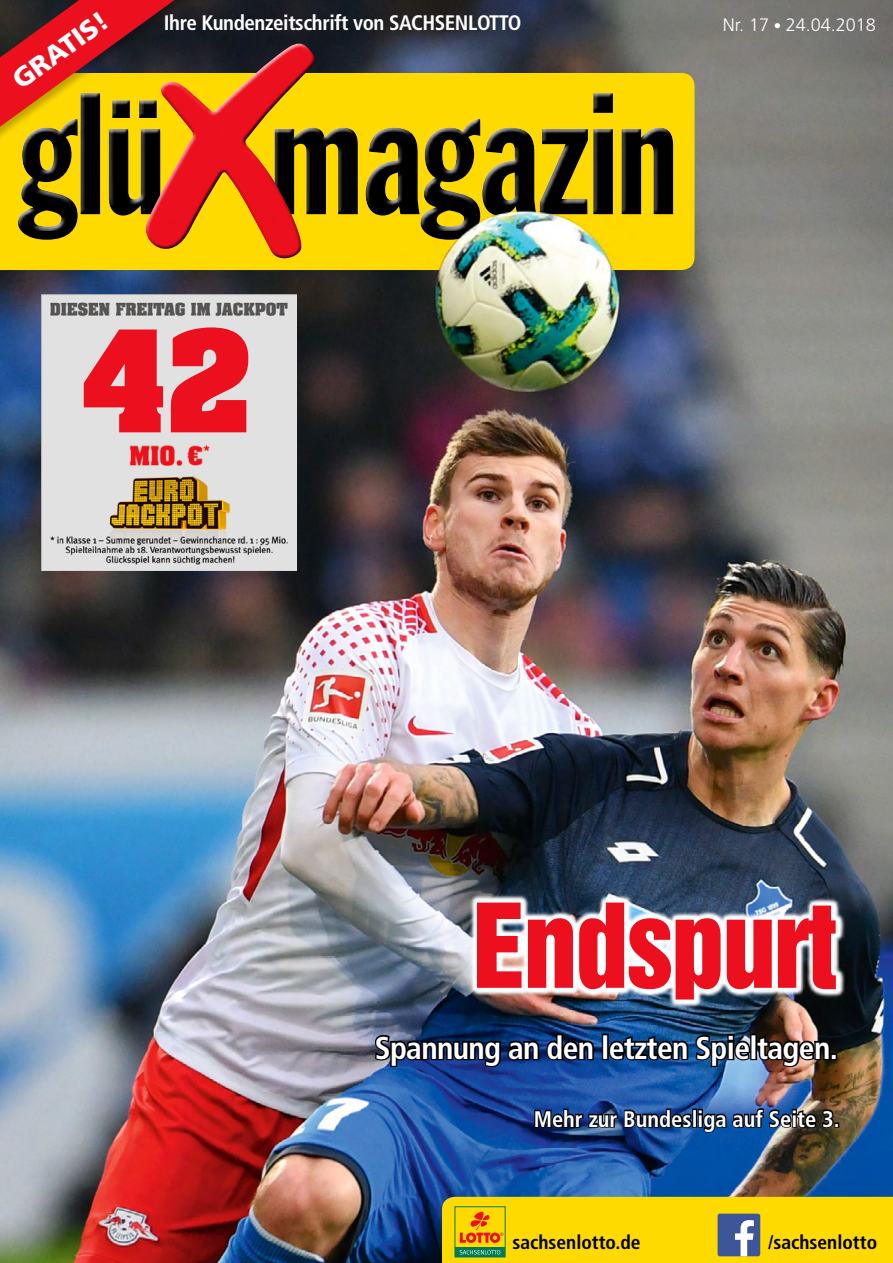
<style>
.page{position:relative;width:893px;height:1263px;background:#fff}
.page>*{position:absolute;margin:0;border:0;box-sizing:border-box;transform-origin:0 0}
.t1{font:106.65px "Helvetica Inserat LT Std";letter-spacing:-.02em;color:#ec101f}
.t2{font:700 condensed 31.5px "Frutiger LT Std";letter-spacing:-.02em;color:#fff}
.t3{font:900 27px "Frutiger LT Std";color:#fff}
.t4{font:700 condensed 22.5px "Frutiger LT Std";color:#fff}
.t5{font:700 condensed 21px "Frutiger LT Std";letter-spacing:-.02em;color:#fff}
.t6{font:700 condensed 19.5px "Frutiger LT Std";color:#000}
.t7{font:300 18px "Frutiger LT Std";color:#fff}
</style>
<div class="page">
<img style="left:0;top:0;width:893px;height:1263px">
<svg style="left:373px;top:1032px;width:222px;height:36px;background:#0f2449"></svg>
<div style="left:602px;top:1033px;width:7px;height:27px;border:3px solid #000"></div>
<img style="left:607px;top:1033px;width:225px;height:35px">
<div style="left:830px;top:1053px;width:7px;height:7px;border:3px solid #000"></div>
<img style="left:533px;top:1097px;width:306px;height:42px">
<img style="left:469px;top:894px;width:375px;height:113px">
<div style="left:0;top:73px;width:694px;height:197px;background:#ffda00"></div>
<div style="left:271px;top:91px;width:407px;height:149px;background:#000;opacity:.75"></div>
<svg style="left:0;top:0;width:319px;height:259px;background:#a75f13"></svg>
<svg style="left:442px;top:1197px;width:451px;height:66px;background:#efce0d"></svg>
<img style="left:395px;top:103px;width:259px;height:318px">
<img style="left:41px;top:294px;width:256px;height:277px">
<p class="t3" style="left:6px;top:69px;width:112px;rotate:-36deg">GRATIS!</p>
<p class="t5" style="left:164px;top:10px;width:359px">Ihre Kundenzeitschrift von SACHSENLOTTO</p>
<p class="t7" style="left:723px;top:14px;width:155px">Nr. 17 ● 24.04.2018</p>
<h1 class="t1" style="left:473px;top:882px;width:366px">Endspurt</h1>
<h2 class="t2" style="left:375px;top:1029px;width:465px">Spannung an den letzten Spieltagen.</h2>
<p class="t4" style="left:534px;top:1105px;width:308px">Mehr zur Bundesliga auf Seite 3.</p>
<p class="t6" style="left:512px;top:1230px;width:130px">sachsenlotto.de</p>
<p class="t6" style="left:768px;top:1230px;width:111px">/sachsenlotto</p>
</div>
